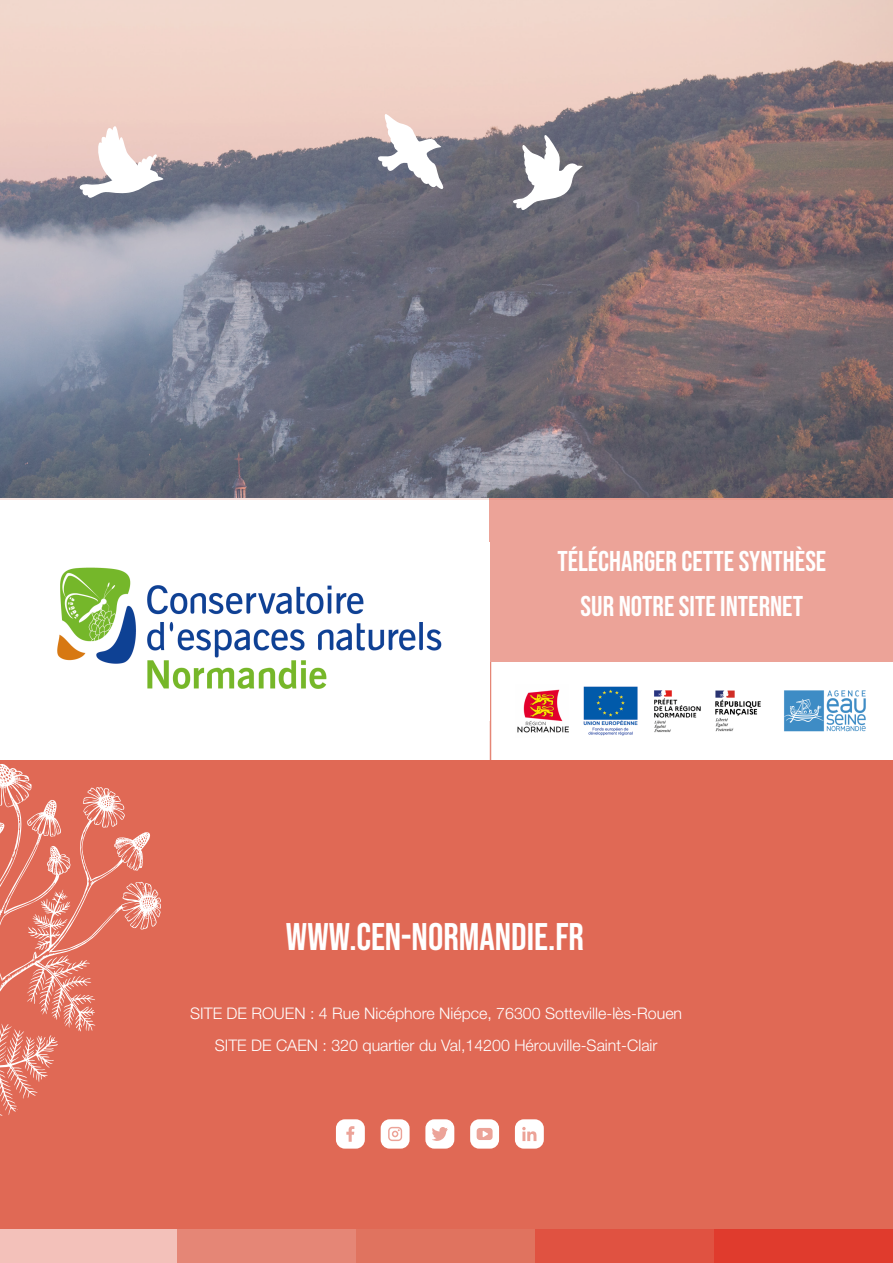
<style>
.page{position:relative;width:893px;height:1263px;background:#fff}
.page>*{position:absolute;margin:0;border:0;box-sizing:border-box;transform-origin:0 0}
.t1{font:38.4px "Bebas Neue";color:#fff}
.t2{font:28.5px "Bebas Neue";color:#fff}
.t3{font:300 16.05px "Helvetica Neue LT Std";color:#fff}
</style>
<div class="page">
<svg style="left:490px;top:661px;width:403px;height:100px"></svg>
<div style="left:490px;top:498px;width:403px;height:163px;background:#eca398"></div>
<img style="left:516px;top:684px;width:53px;height:54px">
<img style="left:582px;top:684px;width:58px;height:54px">
<img style="left:653px;top:684px;width:49px;height:54px">
<img style="left:714px;top:690px;width:154px;height:42px">
<img style="left:57px;top:567px;width:385px;height:122px">
<svg style="left:0;top:0;width:893px;height:499px;background:#94898f"></svg>
<svg style="left:79px;top:126px;width:84px;height:72px"></svg>
<svg style="left:378px;top:112px;width:66px;height:78px"></svg>
<svg style="left:512px;top:134px;width:71px;height:76px"></svg>
<div style="left:0;top:761px;width:893px;height:483px;background:#e06955"></div>
<div style="left:714px;top:1230px;width:179px;height:33px;background:#e03b2d"></div>
<div style="left:0;top:1230px;width:177px;height:33px;background:#f3c1ba"></div>
<div style="left:177px;top:1230px;width:179px;height:33px;background:#e58676"></div>
<div style="left:356px;top:1230px;width:179px;height:33px;background:#e0735f"></div>
<div style="left:535px;top:1230px;width:179px;height:33px;background:#e05241"></div>
<div style="left:425px;top:1119px;width:29px;height:29px;background:#fff;border-radius:9px"></div>
<svg style="left:432px;top:1127px;width:16px;height:14px"></svg>
<div style="left:381px;top:1119px;width:29px;height:29px;background:#fff;border-radius:9px"></div>
<svg style="left:388px;top:1127px;width:14px;height:14px"></svg>
<div style="left:470px;top:1119px;width:29px;height:29px;background:#fff;border-radius:9px"></div>
<svg style="left:477px;top:1128px;width:16px;height:12px"></svg>
<div style="left:336px;top:1119px;width:29px;height:29px;background:#fff;border-radius:9px"></div>
<svg style="left:346px;top:1126px;width:8px;height:16px"></svg>
<div style="left:515px;top:1119px;width:29px;height:29px;background:#fff;border-radius:9px"></div>
<svg style="left:522px;top:1127px;width:14px;height:14px"></svg>
<svg style="left:0;top:764px;width:161px;height:352px"></svg>
<svg style="left:126px;top:844px;width:11px;height:13px"></svg>
<svg style="left:16px;top:795px;width:4px;height:7px"></svg>
<p class="t2" style="left:557px;top:545px;width:270px">TÉLÉCHARGER CETTE SYNTHÈSE</p>
<p class="t2" style="left:581px;top:590px;width:224px">SUR NOTRE SITE INTERNET</p>
<p class="t1" style="left:286px;top:915px;width:300px">WWW.CEN-NORMANDIE.FR</p>
<p class="t3" style="left:190px;top:1003px;width:494px">SITE DE ROUEN : 4 Rue Nicéphore Niépce, 76300 Sotteville-lès-Rouen</p>
<p class="t3" style="left:215px;top:1035px;width:444px">SITE DE CAEN : 320 quartier du Val,14200 Hérouville-Saint-Clair</p>
</div>
